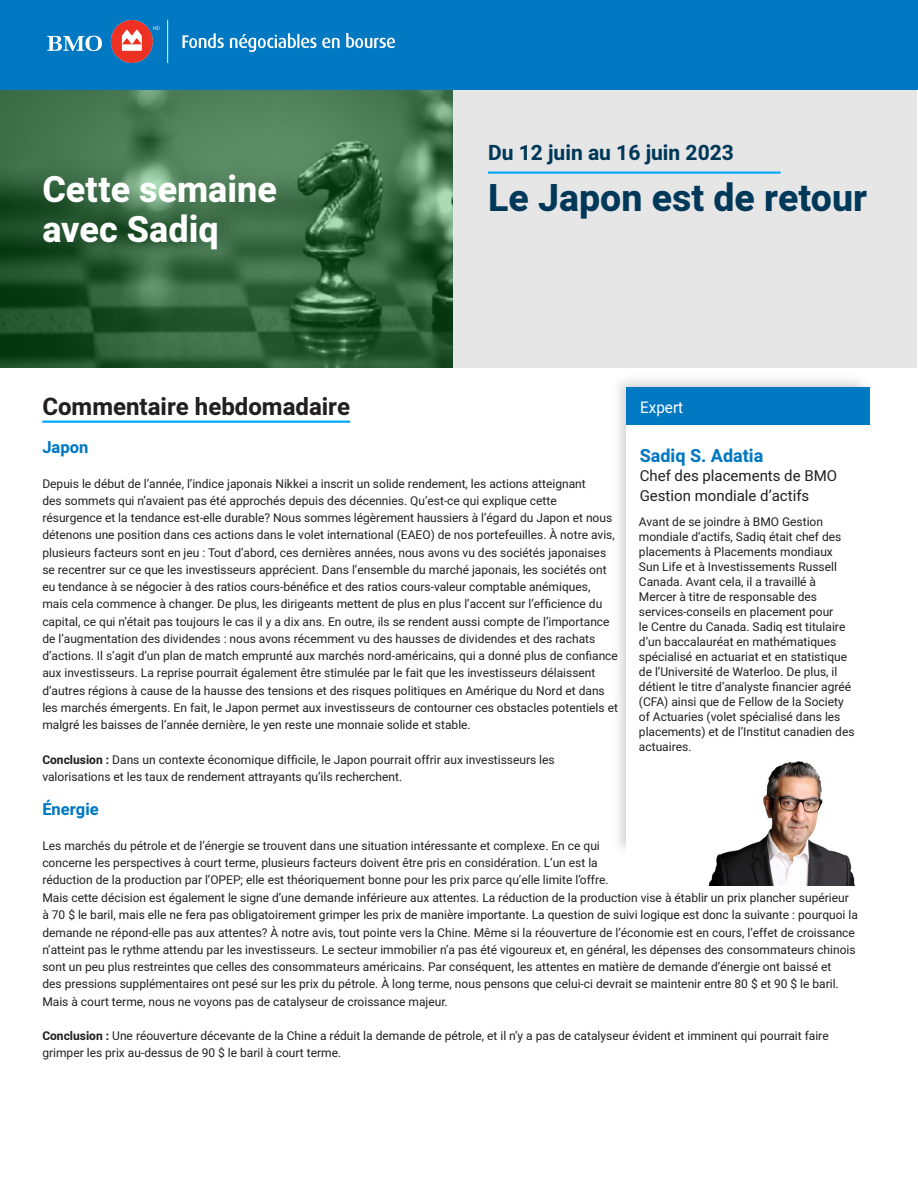
<style>
.page{position:relative;width:918px;height:1188px;background:#fff}
.page>*{position:absolute;margin:0;border:0;box-sizing:border-box;transform-origin:0 0}
.t1{font:800 37.5px "Heebo";color:#003859}
.t2{font:800 36px "Heebo";color:#fff}
.Black_subhead{font:700 24px "Heebo";color:#231f20}
.t3{font:700 21px "Heebo";color:#003859}
.t4{font:700 18px "Heebo";color:#0078c2}
.blue_subhead{font:700 16.5px "Heebo";color:#0078c2}
.t5{font:15.9px "Heebo";color:#fff;scale:.96 1}
.t6{font:15px/19.5px "Heebo";color:#231f20}
.blue_subhead-2{font:12px/17.2px "Heebo";color:#231f20}
.s1{font-weight:700}
</style>
<div class="page">
<img style="left:0;top:90px;width:453px;height:278px">
<div style="left:453px;top:91px;width:464px;height:277px;background:#e6e6e6"></div>
<div style="left:0;top:0;width:918px;height:90px;background:#0078c2"></div>
<hr style="left:488px;top:171px;width:293px;height:3px;background:#00a8fa">
<img style="left:618px;top:380px;width:252px;height:15px">
<img style="left:869px;top:395px;width:1px;height:30px">
<div style="left:626px;top:388px;width:243px;height:37px;background:#0078c2"></div>
<hr style="left:42px;top:421px;width:308px;height:2px;background:#00a8fa">
<img style="left:708px;top:761px;width:147px;height:125px">
<img style="left:47px;top:20px;width:348px;height:43px">
<p class="t2" style="left:42px;top:164px;width:236px">Cette semaine</p>
<p class="t2" style="left:42px;top:205px;width:178px">avec Sadiq</p>
<p class="t3" style="left:488px;top:138px;width:247px">Du 12 juin au 16 juin 2023</p>
<p class="t1" style="left:488px;top:171px;width:381px">Le Japon est de retour</p>
<p class="Black_subhead" style="left:42px;top:390px;width:309px">Commentaire hebdomadaire</p>
<p class="blue_subhead" style="left:42px;top:436px;width:47px">Japon</p>
<p class="blue_subhead-2" style="left:42px;top:475px;width:577px">Depuis le début de l’année, l’indice japonais Nikkei a inscrit un solide rendement, les actions atteignant<br>des sommets qui n’avaient pas été approchés depuis des décennies. Qu’est-ce qui explique cette résurgence et la tendance est-elle durable? Nous sommes légèrement haussiers à l’égard du Japon et nous détenons une position dans ces actions dans le volet international (EAEO) de nos portefeuilles. À notre avis, plusieurs facteurs sont en jeu : Tout d’abord, ces dernières années, nous avons vu des sociétés japonaises se recentrer sur ce que les investisseurs apprécient. Dans l’ensemble du marché japonais, les sociétés ont eu tendance à se négocier à des ratios cours-bénéfice et des ratios cours-valeur comptable anémiques, mais cela commence à changer. De plus, les dirigeants mettent de plus en plus l’accent sur l’efficience du capital, ce qui n’était pas toujours le cas il y a dix ans. En outre, ils se rendent aussi compte de l’importance de l’augmentation des dividendes : nous avons récemment vu des hausses de dividendes et des rachats d’actions. Il s’agit d’un plan de match emprunté aux marchés nord-américains, qui a donné plus de confiance aux investisseurs. La reprise pourrait également être stimulée par le fait que les investisseurs délaissent d’autres régions à cause de la hausse des tensions et des risques politiques en Amérique du Nord et dans les marchés émergents. En fait, le Japon permet aux investisseurs de contourner ces obstacles potentiels et malgré les baisses de l’année dernière, le yen reste une monnaie solide et stable.</p>
<p class="blue_subhead-2" style="left:42px;top:751px;width:514px"><span class="s1">Conclusion :</span> Dans un contexte économique difficile, le Japon pourrait offrir aux investisseurs les valorisations et les taux de rendement attrayants qu’ils recherchent.</p>
<p class="blue_subhead" style="left:42px;top:798px;width:58px">Énergie</p>
<p class="blue_subhead-2" style="left:42px;top:837px;width:817px">Les marchés du pétrole et de l’énergie se trouvent dans une situation intéressante et complexe. En ce qui<br>concerne les perspectives à court terme, plusieurs facteurs doivent être pris en considération. L’un est la<br>réduction de la production par l’OPEP; elle est théoriquement bonne pour les prix parce qu’elle limite l’offre.<br>Mais cette décision est également le signe d’une demande inférieure aux attentes. La réduction de la production vise à établir un prix plancher supérieur à 70 $ le baril, mais elle ne fera pas obligatoirement grimper les prix de manière importante. La question de suivi logique est donc la suivante : pourquoi la demande ne répond-elle pas aux attentes? À notre avis, tout pointe vers la Chine. Même si la réouverture de l’économie est en cours, l’effet de croissance n’atteint pas le rythme attendu par les investisseurs. Le secteur immobilier n’a pas été vigoureux et, en général, les dépenses des consommateurs chinois sont un peu plus restreintes que celles des consommateurs américains. Par conséquent, les attentes en matière de demande d’énergie ont baissé et<br>des pressions supplémentaires ont pesé sur les prix du pétrole. À long terme, nous pensons que celui-ci devrait se maintenir entre 80 $ et 90 $ le baril.<br>Mais à court terme, nous ne voyons pas de catalyseur de croissance majeur.</p>
<p class="blue_subhead-2" style="left:42px;top:1027px;width:788px"><span class="s1">Conclusion :</span> Une réouverture décevante de la Chine a réduit la demande de pétrole, et il n’y a pas de catalyseur évident et imminent qui pourrait faire grimper les prix au-dessus de 90 $ le baril à court terme.</p>
<h3 class="t5" style="left:640px;top:396px;width:46px">Expert</h3>
<p class="t4" style="left:640px;top:443px;width:125px">Sadiq S. Adatia</p>
<p class="t6" style="left:640px;top:466px;width:199px">Chef des placements de BMO<br>Gestion mondiale d’actifs</p>
<p class="blue_subhead-2" style="left:639px;top:514px;width:217px;line-height:15px">Avant de se joindre à BMO Gestion mondiale d’actifs, Sadiq était chef des placements à Placements mondiaux Sun Life et à Investissements Russell Canada. Avant cela, il a travaillé à Mercer à titre de responsable des services-conseils en placement pour<br>le Centre du Canada. Sadiq est titulaire d’un baccalauréat en mathématiques spécialisé en actuariat et en statistique de l’Université de Waterloo. De plus, il détient le titre d’analyste financier agréé (CFA) ainsi que de Fellow de la Society of Actuaries (volet spécialisé dans les placements) et de l’Institut canadien des actuaires.</p>
</div>
